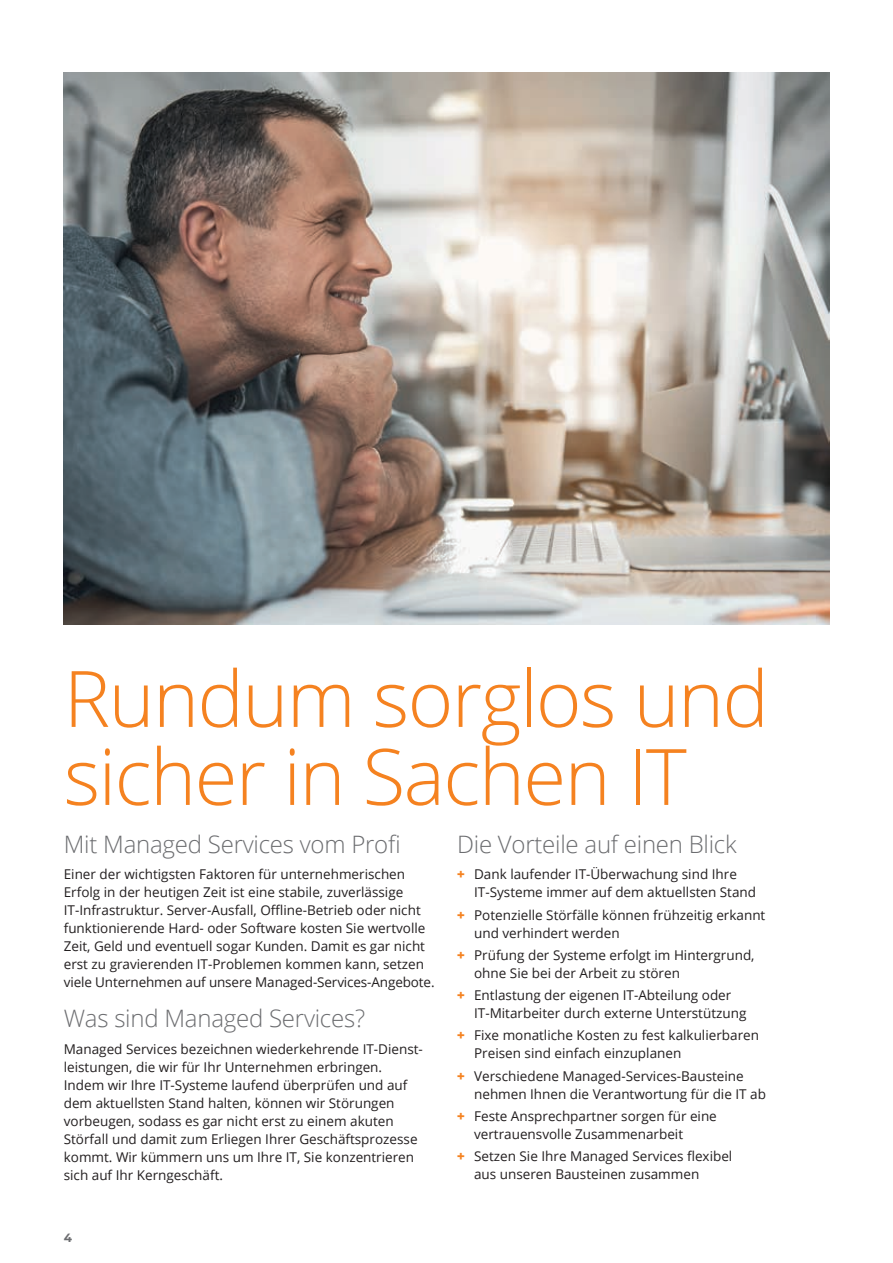
<style>
.page{position:relative;width:893px;height:1263px;background:#fff}
.page>*{position:absolute;margin:0;border:0;box-sizing:border-box;transform-origin:0 0}
.t1{font:300 78px/78px "Open Sans";letter-spacing:-.02em;color:#f58220}
.t2{font:300 24px "Open Sans";letter-spacing:-.01em;color:#6c6d70}
.t3{font:13.5px/18px "Open Sans";color:#231f20}
.t4{font:700 12px "Montserrat";color:#6c6d70}
.s1{font-weight:800;color:#f58220}
</style>
<div class="page">
<img style="left:64px;top:72px;width:765px;height:553px">
<h1 class="t1" style="left:64px;top:657px;width:707px">Rundum sorglos und sicher in Sachen IT</h1>
<h2 class="t2" style="left:64px;top:828px;width:338px">Mit Managed Services vom Profi</h2>
<p class="t3" style="left:64px;top:865px;width:372px">Einer der wichtigsten Faktoren für unternehmerischen Erfolg in der heutigen Zeit ist eine stabile, zuverlässige IT-Infrastruktur. Server-Ausfall, Offline-Betrieb oder nicht funktionierende Hard- oder Software kosten Sie wertvolle Zeit, Geld und eventuell sogar Kunden. Damit es gar nicht erst zu gravierenden IT-Problemen kommen kann, setzen viele Unternehmen auf unsere Managed-Services-Angebote.</p>
<h2 class="t2" style="left:64px;top:1002px;width:303px">Was sind Managed Services?</h2>
<p class="t3" style="left:64px;top:1039px;width:361px">Managed Services bezeichnen wiederkehrende IT-Dienst&shy;leistungen, die wir für Ihr Unternehmen erbringen.<br>Indem wir Ihre IT-Systeme laufend überprüfen und auf dem aktuellsten Stand halten, können wir Störungen vorbeugen, sodass es gar nicht erst zu einem akuten Störfall und damit zum Erliegen Ihrer Geschäftsprozesse kommt. Wir kümmern uns um Ihre IT, Sie konzentrieren sich auf Ihr Kerngeschäft.</p>
<h2 class="t2" style="left:457px;top:828px;width:281px">Die Vorteile auf einen Blick</h2>
<p class="t3" style="left:474px;top:865px;width:284px;text-indent:-17px"><span class="s1">+</span> Dank laufender IT-Überwachung sind Ihre<br>IT-Systeme immer auf dem aktuellsten Stand</p>
<p class="t3" style="left:474px;top:905px;width:293px;text-indent:-17px"><span class="s1">+</span> Potenzielle Störfälle können frühzeitig erkannt und verhindert werden</p>
<p class="t3" style="left:474px;top:946px;width:282px;text-indent:-17px"><span class="s1">+</span> Prüfung der Systeme erfolgt im Hintergrund, ohne Sie bei der Arbeit zu stören</p>
<p class="t3" style="left:474px;top:986px;width:274px;text-indent:-17px"><span class="s1">+</span> Entlastung der eigenen IT-Abteilung oder<br>IT-Mitarbeiter durch externe Unterstützung</p>
<p class="t3" style="left:474px;top:1026px;width:286px;text-indent:-17px"><span class="s1">+</span> Fixe monatliche Kosten zu fest kalkulierbaren<br>Preisen sind einfach einzuplanen</p>
<p class="t3" style="left:474px;top:1066px;width:293px;text-indent:-17px"><span class="s1">+</span> Verschiedene Managed-Services-Bausteine nehmen Ihnen die Verantwortung für die IT ab</p>
<p class="t3" style="left:474px;top:1107px;width:244px;text-indent:-17px"><span class="s1">+</span> Feste Ansprechpartner sorgen für eine vertrauensvolle Zusammenarbeit</p>
<p class="t3" style="left:474px;top:1147px;width:260px;text-indent:-17px"><span class="s1">+</span> Setzen Sie Ihre Managed Services flexibel aus unseren Bausteinen zusammen</p>
<p class="t4" style="left:64px;top:1229px;width:10px">4</p>
</div>
